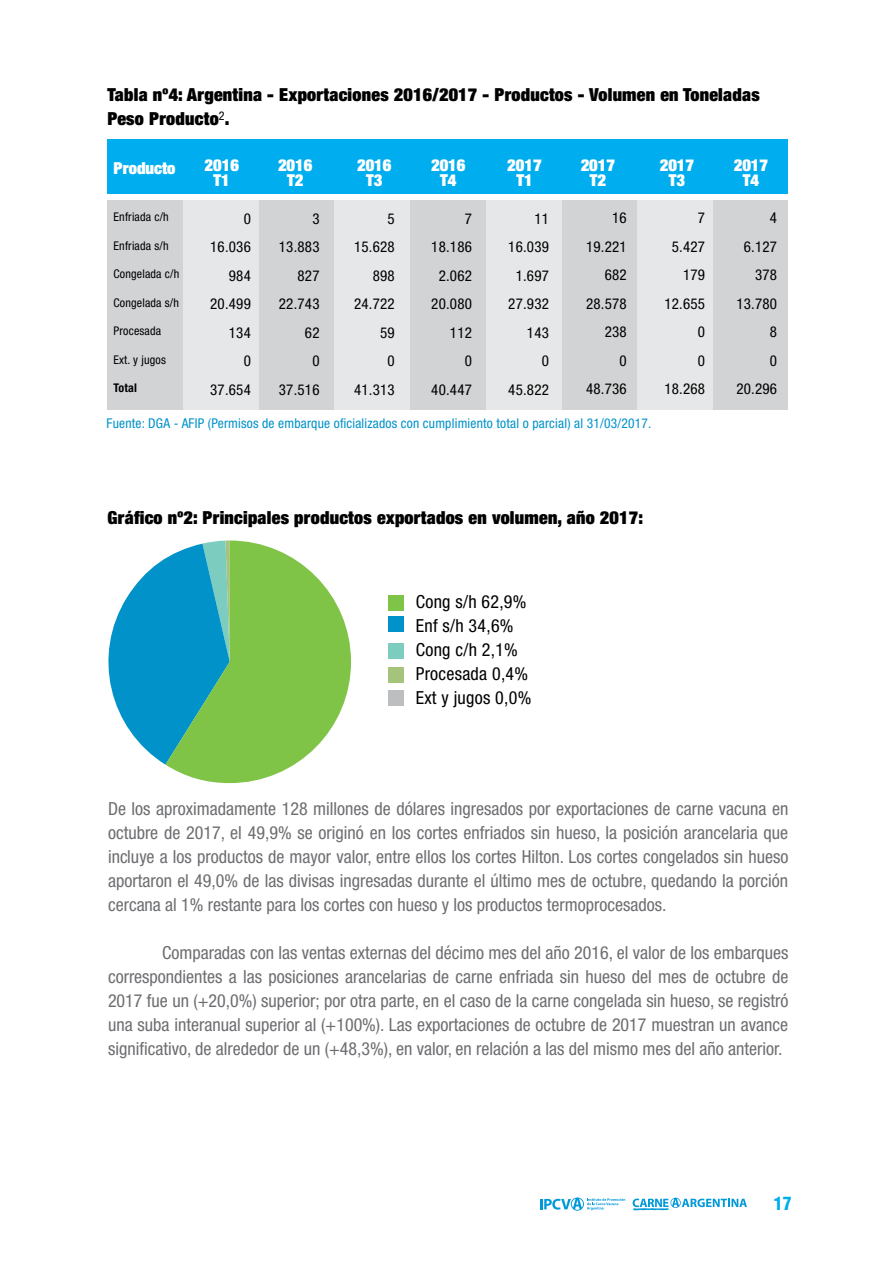
<style>
.page{position:relative;width:893px;height:1263px;background:#fff}
.page>*{position:absolute;margin:0;border:0;box-sizing:border-box;transform-origin:0 0}
.t1{font:condensed 18px/24px "Helvetica Neue";color:#6d6e71;text-align:justify}
.t2{font:900 expanded 18px/24px "Helvetica Neue";letter-spacing:.015em;color:#000}
.t3{font:condensed 18px/24px "Helvetica Neue";letter-spacing:.015em;color:#000}
.t4{font:900 condensed 18px "Helvetica";color:#00aeef}
.t5{font:900 expanded 16.5px/15px "Helvetica Neue";color:#fff;text-align:center}
.t6{font:condensed 15px/28.5px "Helvetica Neue";letter-spacing:.015em;color:#000;text-align:right}
.t7{font:condensed 13.5px "Helvetica Neue";letter-spacing:.015em;color:#0092c8}
.t8{font:condensed 12px "Helvetica Neue";letter-spacing:.015em;color:#000}
.t9{font:700 condensed 12px "Helvetica Neue";letter-spacing:.015em;color:#000}
</style>
<div class="page">
<svg style="left:633px;top:1198px;width:114px;height:12px"></svg>
<svg style="left:540px;top:1197px;width:85px;height:14px"></svg>
<div style="left:108px;top:140px;width:680px;height:54px;background:#00aeef"></div>
<div style="left:108px;top:200px;width:75px;height:210px;background:#d1d3d4"></div>
<div style="left:410px;top:200px;width:76px;height:210px;background:#d1d3d4"></div>
<div style="left:259px;top:200px;width:75px;height:210px;background:#d1d3d4"></div>
<div style="left:561px;top:200px;width:76px;height:210px;background:#d1d3d4"></div>
<div style="left:712px;top:200px;width:76px;height:210px;background:#d1d3d4"></div>
<div style="left:183px;top:200px;width:76px;height:210px;background:#e6e7e8"></div>
<div style="left:486px;top:200px;width:76px;height:210px;background:#e6e7e8"></div>
<div style="left:637px;top:200px;width:76px;height:210px;background:#e6e7e8"></div>
<div style="left:334px;top:200px;width:76px;height:210px;background:#e6e7e8"></div>
<div style="left:388px;top:595px;width:16px;height:16px;background:#7fc347"></div>
<div style="left:388px;top:643px;width:16px;height:15px;background:#7cccbf"></div>
<div style="left:388px;top:616px;width:16px;height:16px;background:#0092c8"></div>
<div style="left:388px;top:690px;width:16px;height:16px;background:#bcbec0"></div>
<div style="left:388px;top:667px;width:16px;height:16px;background:#a5c37b"></div>
<svg style="left:108px;top:558px;width:57px;height:207px"></svg>
<svg style="left:165px;top:540px;width:186px;height:243px;fill:#7fc347"></svg>
<p class="t2" style="left:108px;top:82px;width:654px">Tabla nº4: Argentina - Exportaciones 2016/2017 - Productos - Volumen en Toneladas<br>Peso Producto<sup>2</sup>.</p>
<p class="t5" style="left:114px;top:161px;width:64px">Producto</p>
<p class="t5" style="left:205px;top:158px;width:36px">2016<br>T1</p>
<p class="t5" style="left:507px;top:158px;width:36px">2017<br>T1</p>
<p class="t5" style="left:278px;top:158px;width:36px">2016<br>T2</p>
<p class="t5" style="left:581px;top:158px;width:36px">2017<br>T2</p>
<p class="t5" style="left:357px;top:158px;width:36px">2016<br>T3</p>
<p class="t5" style="left:660px;top:158px;width:36px">2017<br>T3</p>
<p class="t5" style="left:431px;top:158px;width:36px">2016<br>T4</p>
<p class="t5" style="left:734px;top:158px;width:36px">2017<br>T4</p>
<p class="t8" style="left:114px;top:210px;width:57px">Enfriada c/h</p>
<p class="t8" style="left:114px;top:239px;width:57px">Enfriada s/h</p>
<p class="t8" style="left:114px;top:267px;width:67px">Congelada c/h</p>
<p class="t8" style="left:114px;top:296px;width:67px">Congelada s/h</p>
<p class="t8" style="left:114px;top:324px;width:49px">Procesada</p>
<p class="t8" style="left:114px;top:353px;width:54px">Ext. y jugos</p>
<p class="t9" style="left:114px;top:381px;width:25px">Total</p>
<p class="t6" style="left:279px;top:204px;width:42px">3<br>13.883<br>827<br>22.743<br>62<br>0<br>37.516</p>
<p class="t6" style="left:354px;top:204px;width:42px">5<br>15.628<br>898<br>24.722<br>59<br>0<br>41.313</p>
<p class="t6" style="left:586px;top:204px;width:42px">16<br>19.221<br>682<br>28.578<br>238<br>0<br>48.736</p>
<p class="t6" style="left:210px;top:204px;width:42px">0<br>16.036<br>984<br>20.499<br>134<br>0<br>37.654</p>
<p class="t7" style="left:107px;top:416px;width:546px">Fuente: DGA - AFIP (Permisos de embarque oficializados con cumplimiento total o parcial) al 31/03/2017.</p>
<p class="t6" style="left:431px;top:204px;width:42px">7<br>18.186<br>2.062<br>20.080<br>112<br>0<br>40.447</p>
<p class="t6" style="left:508px;top:204px;width:42px">11<br>16.039<br>1.697<br>27.932<br>143<br>0<br>45.822</p>
<p class="t6" style="left:664px;top:204px;width:42px">7<br>5.427<br>179<br>12.655<br>0<br>0<br>18.268</p>
<p class="t6" style="left:736px;top:204px;width:42px">4<br>6.127<br>378<br>13.780<br>8<br>0<br>20.296</p>
<p class="t2" style="left:108px;top:505px;width:537px">Gráfico nº2: Principales productos exportados en volumen, año 2017:</p>
<p class="t3" style="left:416px;top:590px;width:117px">Cong s/h 62,9%<br>Enf s/h 34,6%<br>Cong c/h 2,1%<br>Procesada 0,4%<br>Ext y jugos 0,0%</p>
<p class="t1" style="left:108px;top:796px;width:682px">De los aproximadamente 128 millones de dólares ingresados por exportaciones de carne vacuna en octubre de 2017, el 49,9% se originó en los cortes enfriados sin hueso, la posición arancelaria que incluye a los productos de mayor valor, entre ellos los cortes Hilton. Los cortes congelados sin hueso aportaron el 49,0% de las divisas ingresadas durante el último mes de octubre, quedando la porción cercana al 1% restante para los cortes con hueso y los productos termoprocesados.</p>
<p class="t1" style="left:108px;top:940px;width:682px;text-indent:54px">Comparadas con las ventas externas del décimo mes del año 2016, el valor de los embarques correspondientes a las posiciones arancelarias de carne enfriada sin hueso del mes de octubre de 2017 fue un (+20,0%) superior; por otra parte, en el caso de la carne congelada sin hueso, se registró una suba interanual superior al (+100%). Las exportaciones de octubre de 2017 muestran un avance significativo, de alrededor de un (+48,3%), en valor, en relación a las del mismo mes del año anterior.</p>
<p class="t4" style="left:774px;top:1192px;width:19px">17</p>
</div>
